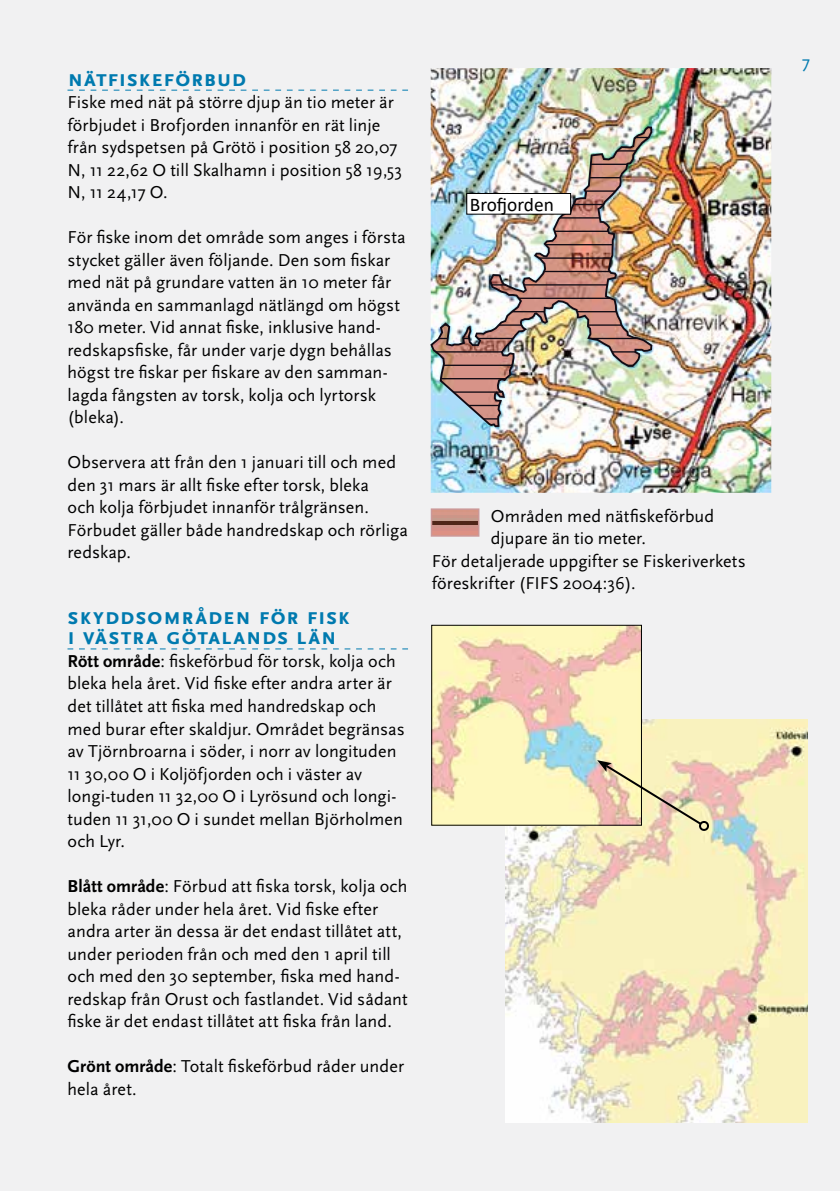
<style>
.page{position:relative;width:840px;height:1191px;background:#fff}
.page>*{position:absolute;margin:0;border:0;box-sizing:border-box;transform-origin:0 0}
.t1{font:700 24px/20px "Scala Sans Pro";letter-spacing:.02em;color:#007aaf}
.t2{font:19.4px "Calibri";color:#000}
.t3{font:18px/22.4px "Scala Sans Pro";letter-spacing:.005em;color:#000}
.t4{font:18px "Scala Sans Pro";color:#007aaf}
.s1{font-weight:700}
</style>
<div class="page">
<div style="left:0;top:0;width:839px;height:1191px;background:#f1f1f2"></div>
<svg style="left:67px;top:648px;width:341px;height:1px"></svg>
<svg style="left:67px;top:90px;width:341px;height:1px"></svg>
<img style="left:430px;top:68px;width:340px;height:425px">
<img style="left:430px;top:126px;width:222px;height:301px">
<div style="left:466px;top:193px;width:104px;height:21px;background:#fff"></div>
<div style="left:466px;top:193px;width:104px;height:21px;border:1px solid #000"></div>
<img style="left:433px;top:511px;width:43px;height:22px">
<div style="left:430px;top:508px;width:49px;height:28px;border:2px solid #c99"></div>
<img style="left:505px;top:719px;width:302px;height:404px">
<img style="left:433px;top:627px;width:206px;height:196px">
<div style="left:431px;top:625px;width:210px;height:200px;border:1px solid #000"></div>
<svg style="left:597px;top:760px;width:113px;height:73px;background:#e4cead"></svg>
<p class="t1" style="left:67px;top:68px;width:180px">nätFiskeFörbud</p>
<p class="t3" style="left:67px;top:91px;width:336px">Fiske med nät på större djup än tio meter är förbjudet i Brofjorden innanför en rät linje från sydspetsen på Grötö i position 58 20,07<br>N, 11 22,62 O till Skalhamn i position 58 19,53<br>N, 11 24,17 O.</p>
<p class="t3" style="left:67px;top:226px;width:339px">För fske inom det område som anges i första stycket gäller även följande. Den som fskar med nät på grundare vatten än 10 meter får använda en sammanlagd nätlängd om högst 180 meter. Vid annat fske, inklusive hand&shy;redskapsfske, får under varje dygn behållas högst tre fskar per fskare av den samman&shy;lagda fångsten av torsk, kolja och lyrtorsk (bleka).</p>
<p class="t3" style="left:67px;top:451px;width:342px">Observera att från den 1 januari till och med den 31 mars är allt fske efter torsk, bleka<br>och kolja förbjudet innanför trålgränsen.<br>Förbudet gäller både handredskap och rörliga redskap.</p>
<p class="t1" style="left:67px;top:606px;width:284px">skyddsområden För Fisk i västra Götalands län</p>
<p class="t3" style="left:67px;top:650px;width:339px"><span class="s1">Rött område</span>: fskeförbud för torsk, kolja och bleka hela året. Vid fske efter andra arter är det tillåtet att fska med handredskap och med burar efter skaldjur. Området begränsas av Tjörnbroarna i söder, i norr av longituden 11 30,00 O i Koljöfjorden och i väster av longi-tuden 11 32,00 O i Lyrösund och longi&shy;tuden 11 31,00 O i sundet mellan Björholmen och Lyr.</p>
<p class="t3" style="left:67px;top:875px;width:341px"><span class="s1">Blått område</span>: Förbud att fska torsk, kolja och bleka råder under hela året. Vid fske efter andra arter än dessa är det endast tillåtet att, under perioden från och med den 1 april till och med den 30 september, fska med hand&shy;redskap från Orust och fastlandet. Vid sådant fske är det endast tillåtet att fska från land.</p>
<p class="t3" style="left:67px;top:1055px;width:338px"><span class="s1">Grönt område</span>: Totalt fskeförbud råder under hela året.</p>
<p class="t2" style="left:469px;top:191px;width:86px">Brofjorden</p>
<p class="t3" style="left:490px;top:504px;width:225px">Områden med nätfskeförbud</p>
<p class="t3" style="left:431px;top:527px;width:315px;text-indent:59px">djupare än tio meter.<br>För detaljerade uppgifter se Fiskeriverkets föreskrifter (FIFS 2004:36).</p>
<p class="t4" style="left:801px;top:52px;width:10px">7</p>
</div>
